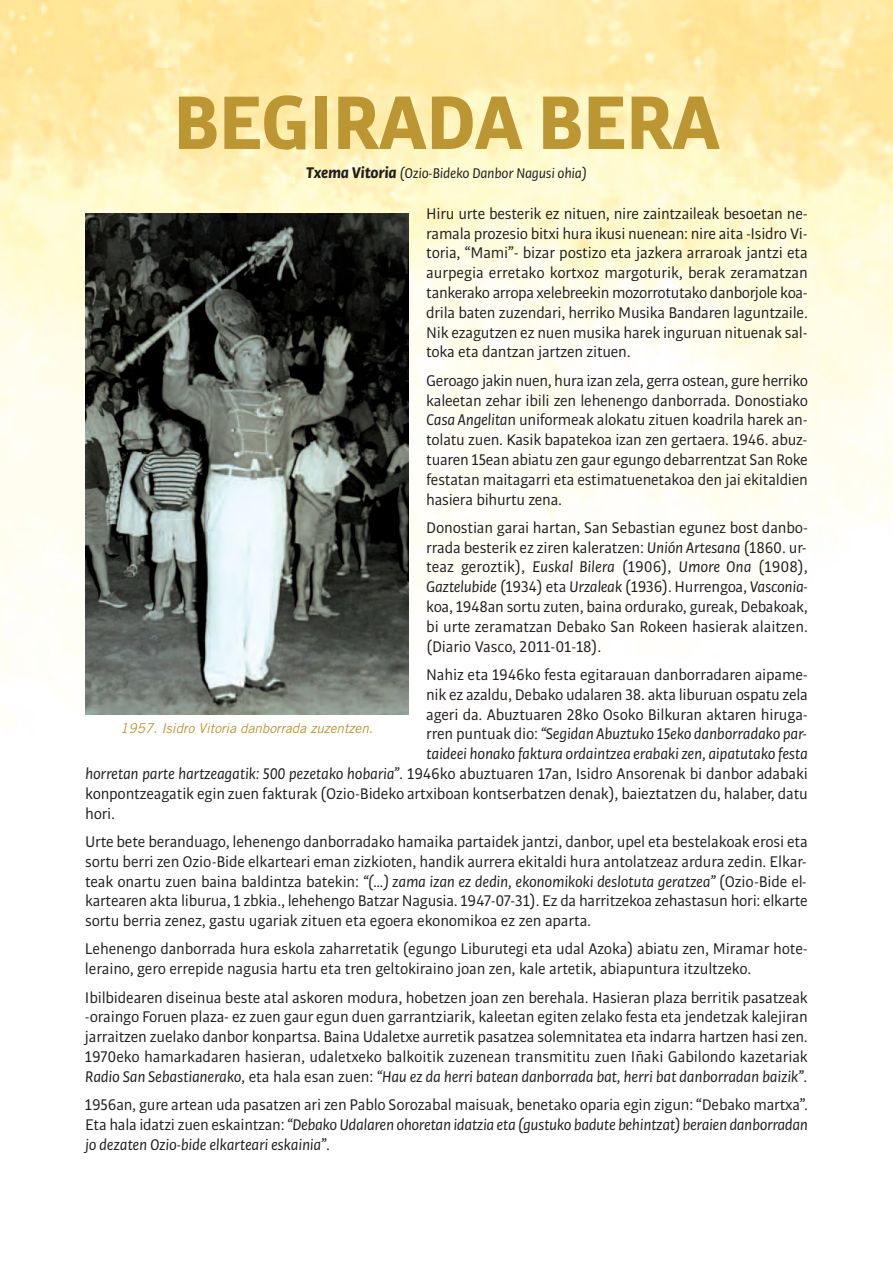
<style>
.page{position:relative;width:893px;height:1263px;background:#fff}
.page>*{position:absolute;margin:0;border:0;box-sizing:border-box;transform-origin:0 0}
.t1{font:700 81px "Bulo";letter-spacing:-.01em;color:#bb9632}
.t2{font:16.5px/19.8px "Bulo";letter-spacing:-.01em;color:#231f20;text-align:justify}
.t3{font:italic 16.5px "Bulo";letter-spacing:-.01em;color:#231f20}
.t4{font:italic 15px "Bulo";letter-spacing:-.01em;color:#231f20}
.t5{font:italic 13.5px "Trade Gothic LT Std";color:#bb9632}
.s1{font-weight:700;font-size:16.5px}
.s2{font-style:italic}
.s3{font-style:normal}
</style>
<div class="page">
<img style="left:0;top:0;width:893px;height:722px">
<img style="left:85px;top:213px;width:323px;height:502px">
<h1 class="t1" style="left:173px;top:92px;width:549px">BEGIRADA BERA</h1>
<p class="t4" style="left:306px;top:167px;width:282px"><span class="s1">Txema Vitoria</span> (Ozio-Bideko Danbor Nagusi ohia)</p>
<p class="t2" style="left:426px;top:205px;width:383px">Hiru urte besterik ez nituen, nire zaintzaileak besoetan ne&shy;ramala prozesio bitxi hura ikusi nuenean: nire aita -Isidro Vi&shy;toria, “Mami”- bizar postizo eta jazkera arraroak jantzi eta aurpegia erretako kortxoz margoturik, berak zeramatzan tankerako arropa xelebreekin mozorrotutako danborjole koa&shy;drila baten zuzendari, herriko Musika Bandaren laguntzaile.<br>Nik ezagutzen ez nuen musika harek inguruan nituenak sal&shy;toka eta dantzan jartzen zituen.</p>
<p class="t2" style="left:426px;top:371px;width:383px">Geroago jakin nuen, hura izan zela, gerra ostean, gure herriko kaleetan zehar ibili zen lehenengo danborrada. Donostiako <span class="s2">Casa Angelita</span>n uniformeak alokatu zituen koadrila harek an&shy;tolatu zuen. Kasik bapatekoa izan zen gertaera. 1946. abuz&shy;tuaren 15ean abiatu zen gaur egungo debarren tzat San Roke festatan maitagarri eta estimatuenetakoa den jai ekitaldien hasiera bihurtu zena.</p>
<p class="t2" style="left:426px;top:519px;width:383px">Donostian garai hartan, San Sebastian egunez bost danbo&shy;rrada besterik ez ziren kaleratzen: <span class="s2">Unión Artesana</span> (1860. ur&shy;teaz geroztik), <span class="s2">Euskal Bilera</span> (1906), <span class="s2">Umore Ona</span> (1908), <span class="s2">Gaztelubide</span> (1934) eta <span class="s2">Urzaleak</span> (1936). Hurrengoa, <span class="s2">Vasconia&shy;</span>koa, 1948an sortu zuten, baina ordurako, gureak, Debakoak, bi urte zeramatzan Debako San Rokeen hasierak alaitzen. (Diario Vasco, 2011-01-18).</p>
<p class="t2" style="left:426px;top:666px;width:383px">Nahiz eta 1946ko festa egitarauan danborradaren aipame-</p>
<p class="t2" style="left:426px;top:685px;width:383px">nik ez azaldu, Debako udalaren 38. akta liburuan ospatu zela</p>
<p class="t2" style="left:426px;top:705px;width:383px">ageri da. Abuztuaren 28ko Osoko Bilkuran aktaren hiruga-</p>
<p class="t3" style="left:426px;top:728px;width:382px"><span class="s3">rren puntuak dio:</span> “Segidan Abuztuko 15eko danborradako par-</p>
<p class="t3" style="left:426px;top:747px;width:383px">taideei honako faktura ordaintzea erabaki zen, aipatutako festa</p>
<p class="t2" style="left:85px;top:765px;width:724px"><span class="s2">horretan parte har tzeagatik: 500 pezetako hobaria”</span>. 1946ko abuztuaren 17an, Isidro Ansorenak bi danbor adabaki</p>
<p class="t2" style="left:85px;top:784px;width:724px">konpon tzeagatik egin zuen fakturak (Ozio-Bideko artxiboan kontserbatzen denak), baieztatzen du, halaber, datu</p>
<p class="t2" style="left:85px;top:804px;width:32px">hori.</p>
<p class="t2" style="left:85px;top:833px;width:724px">Urte bete beranduago, lehenengo danborradako hamaika partaidek jantzi, danbor, upel eta bestelakoak erosi eta sortu berri zen Ozio-Bide elkarteari eman zizkioten, handik aurrera ekitaldi hura antolatzeaz ardura zedin. Elkar&shy;teak onartu zuen baina baldintza batekin: <span class="s2">“(…) zama izan ez dedin, ekonomikoki deslotuta geratzea”</span> (Ozio-Bide el&shy;kartearen akta liburua, 1 zbkia., lehehengo Batzar Nagusia. 1947-07-31). Ez da harritzekoa zehastasun hori: elkarte sortu berria zenez, gastu ugariak zituen eta egoera ekonomikoa ez zen aparta.</p>
<p class="t2" style="left:85px;top:940px;width:724px">Lehenengo danborrada hura eskola zaharretatik (egungo Liburutegi eta udal Azoka) abiatu zen, Miramar hote&shy;leraino, gero errepide nagusia hartu eta tren geltokiraino joan zen, kale artetik, abiapuntura itzultzeko.</p>
<p class="t2" style="left:85px;top:988px;width:724px">Ibilbidearen diseinua beste atal askoren modura, hobetzen joan zen berehala. Hasieran plaza berritik pasatzeak -oraingo Foruen plaza- ez zuen gaur egun duen garrantziarik, kaleetan egiten zelako festa eta jendetzak kalejiran jarraitzen zuelako danbor konpartsa. Baina Udaletxe aurretik pasatzea solemnitatea eta indarra hartzen hasi zen.<br>1970eko hamarkadaren hasieran, udaletxeko balkoitik zuzenean transmititu zuen Iñaki Gabilondo kazetariak <span class="s2">Radio San Sebastianerako,</span> eta hala esan zuen: <span class="s2">“Hau ez da herri batean danborrada bat, herri bat danborradan baizik”</span>.</p>
<p class="t2" style="left:85px;top:1096px;width:724px">1956an, gure artean uda pasatzen ari zen Pablo Sorozabal maisuak, benetako oparia egin zigun: “Debako martxa”.<br>Eta hala idatzi zuen eskaintzan: <span class="s2">“Debako Udalaren ohoretan idatzia eta (gustuko badute behintzat) beraien danborradan jo dezaten Ozio-bide elkarteari eskainia”</span>.</p>
<p class="t5" style="left:120px;top:724px;width:254px">1957. Isidro Vitoria danborrada zuzentzen.</p>
</div>
